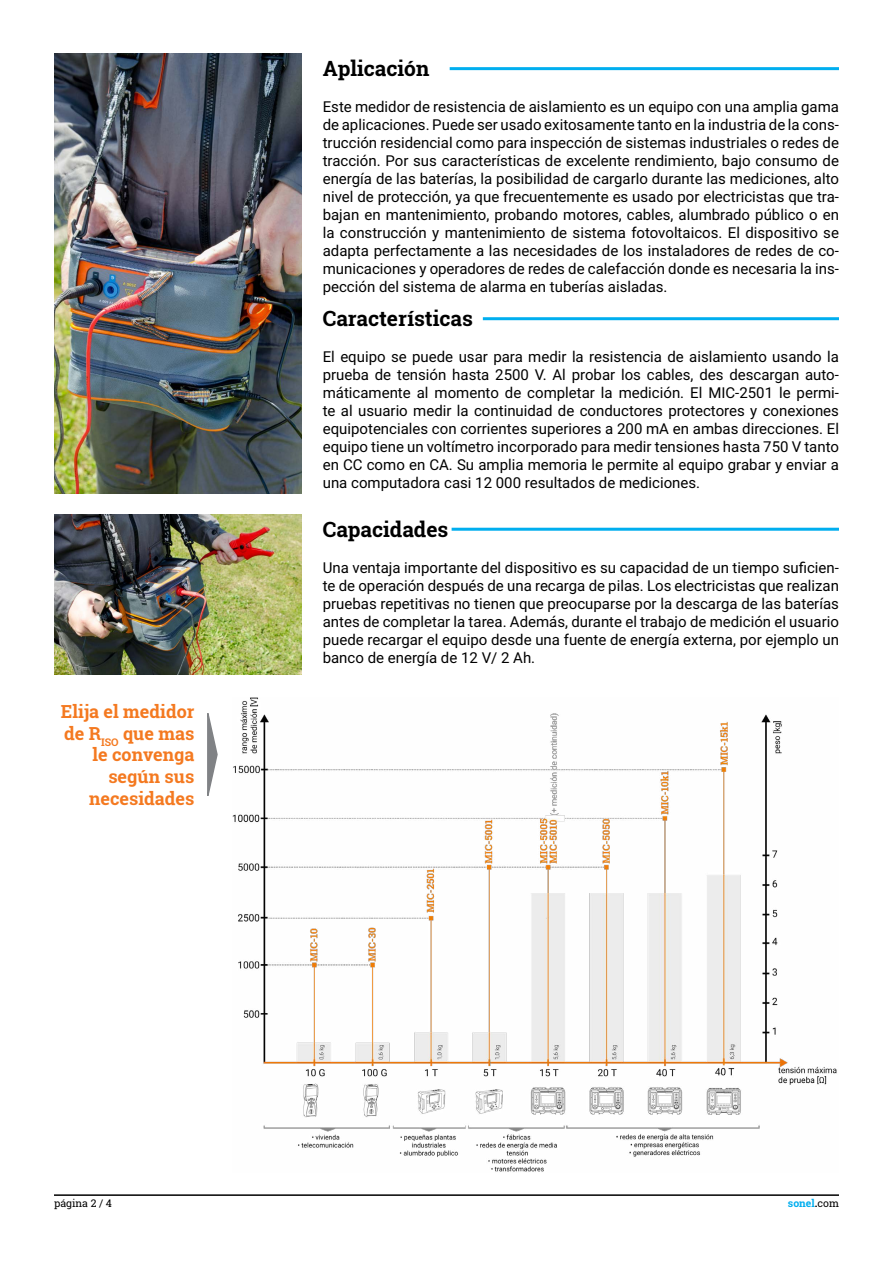
<style>
.page{position:relative;width:893px;height:1263px;background:#fff}
.page>*{position:absolute;margin:0;border:0;box-sizing:border-box;transform-origin:0 0}
.t1{font:700 21px "Roboto Slab";color:#000}
.t2{font:700 18px/21.6px "Roboto Slab";color:#f47920;text-align:right}
.t3{font:15px/18px "Roboto";color:#000;text-align:justify}
.t4{font:10.5px "Roboto Slab";color:#000}
.t5{font:700 10.5px "Roboto Slab";color:#00aeef}
.s1{color:#000}
.s2{font-weight:400;color:#000}
</style>
<div class="page">
<hr style="left:54px;top:1194px;width:785px;height:2px;background:#000">
<img style="left:54px;top:514px;width:248px;height:161px">
<img style="left:54px;top:54px;width:248px;height:439px">
<hr style="left:450px;top:67px;width:389px;height:3px;background:#00aeef">
<hr style="left:483px;top:317px;width:356px;height:3px;background:#00aeef">
<hr style="left:452px;top:528px;width:387px;height:3px;background:#00aeef">
<img style="left:233px;top:697px;width:604px;height:475px">
<svg style="left:207px;top:713px;width:11px;height:83px"></svg>
<h1 class="t1" style="left:323px;top:54px;width:108px">Aplicación</h1>
<p class="t3" style="left:323px;top:97px;width:518px">Este medidor de resistencia de aislamiento es un equipo con una amplia gama de aplicaciones. Puede ser usado exitosamente tanto en la industria de la cons&shy;trucción residencial como para inspección de sistemas industriales o redes de tracción. Por sus características de excelente rendimiento, bajo consumo de energía de las baterías, la posibilidad de cargarlo durante las mediciones, alto nivel de protección, ya que frecuentemente es usado por electricistas que tra&shy;bajan en mantenimiento, probando motores, cables, alumbrado público o en la construcción y mantenimiento de sistema fotovoltaicos. El dispositivo se adapta perfectamente a las necesidades de los instaladores de redes de co&shy;municaciones y operadores de redes de calefacción donde es necesaria la ins&shy;pección del sistema de alarma en tuberías aisladas.</p>
<h1 class="t1" style="left:323px;top:304px;width:152px">Características</h1>
<p class="t3" style="left:323px;top:347px;width:518px">El equipo se puede usar para medir la resistencia de aislamiento usando la prueba de tensión hasta 2500 V. Al probar los cables, des descargan auto&shy;máticamente al momento de completar la medición. El MIC-2501 le permi&shy;te al usuario medir la continuidad de conductores protectores y conexiones equipotenciales con corrientes superiores a 200 mA en ambas direcciones. El equipo tiene un voltímetro incorporado para medir tensiones hasta 750 V tanto en CC como en CA. Su amplia memoria le permite al equipo grabar y enviar a una computadora casi 12 000 resultados de mediciones.</p>
<p class="t2" style="left:61px;top:700px;width:135px">Elija el medidor de R<sub>ISO</sub> que mas le convenga según sus necesidades</p>
<h1 class="t1" style="left:323px;top:514px;width:127px">Capacidades</h1>
<p class="t3" style="left:323px;top:558px;width:518px">Una ventaja importante del dispositivo es su capacidad de un tiempo suficien&shy;te de operación después de una recarga de pilas. Los electricistas que realizan pruebas repetitivas no tienen que preocuparse por la descarga de las baterías antes de completar la tarea. Además, durante el trabajo de medición el usuario puede recargar el equipo desde una fuente de energía externa, por ejemplo un banco de energía de 12 V/ 2 Ah.</p>
<p class="t4" style="left:54px;top:1196px;width:60px">página 2 / 4</p>
<p class="t5" style="left:788px;top:1196px;width:52px">sonel<span class="s1">.</span><span class="s2">com</span></p>
</div>
